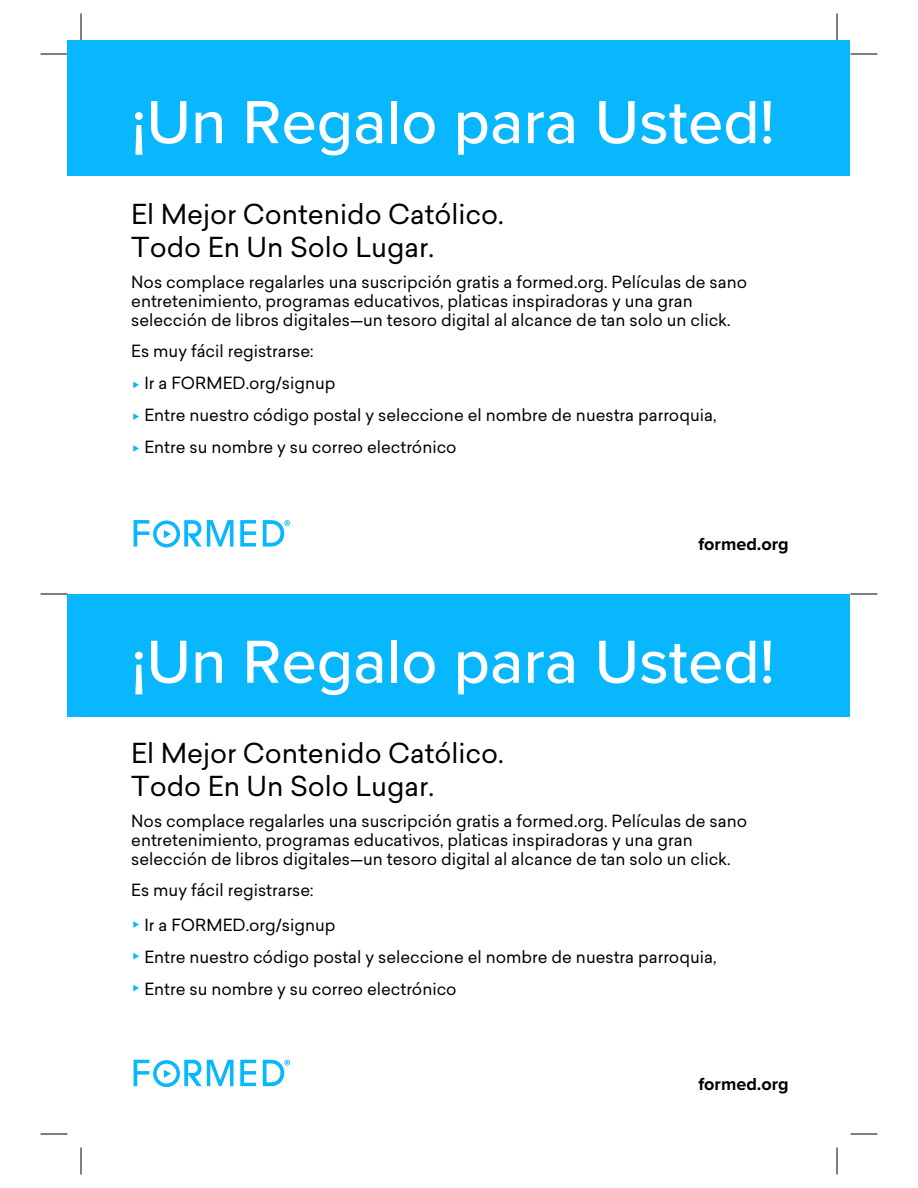
<style>
.page{position:relative;width:918px;height:1188px;background:#fff}
.page>*{position:absolute;margin:0;border:0;box-sizing:border-box;transform-origin:0 0}
.t1{font:500 63px "Proxima Nova";color:#fff}
.t2{font:27px/32.4px "Sailec";color:#000}
.t3{font:700 18px "Proxima Nova";color:#000}
.t4{font:16.5px/31.8px "Sailec";color:#000}
</style>
<div class="page">
<svg style="left:81px;top:14px;width:1px;height:26px"></svg>
<svg style="left:837px;top:14px;width:1px;height:26px"></svg>
<svg style="left:81px;top:1148px;width:1px;height:26px"></svg>
<svg style="left:837px;top:1148px;width:1px;height:26px"></svg>
<svg style="left:40px;top:54px;width:28px;height:1px"></svg>
<svg style="left:850px;top:54px;width:28px;height:1px"></svg>
<svg style="left:40px;top:594px;width:28px;height:1px"></svg>
<svg style="left:850px;top:594px;width:28px;height:1px"></svg>
<svg style="left:40px;top:1134px;width:28px;height:1px"></svg>
<svg style="left:850px;top:1134px;width:28px;height:1px"></svg>
<div style="left:68px;top:40px;width:782px;height:136px;background:#09b7ff"></div>
<div style="left:68px;top:594px;width:782px;height:122px;background:#09b7ff"></div>
<svg style="left:240px;top:520px;width:16px;height:27px"></svg>
<svg style="left:134px;top:520px;width:100px;height:27px"></svg>
<svg style="left:263px;top:520px;width:27px;height:27px"></svg>
<svg style="left:240px;top:1060px;width:16px;height:26px"></svg>
<svg style="left:134px;top:1060px;width:100px;height:27px"></svg>
<svg style="left:263px;top:1060px;width:27px;height:26px"></svg>
<svg style="left:133px;top:381px;width:6px;height:7px"></svg>
<svg style="left:133px;top:413px;width:6px;height:7px"></svg>
<svg style="left:133px;top:953px;width:6px;height:7px"></svg>
<svg style="left:133px;top:445px;width:6px;height:7px"></svg>
<svg style="left:133px;top:985px;width:6px;height:7px"></svg>
<svg style="left:133px;top:921px;width:6px;height:7px"></svg>
<h1 class="t1" style="left:131px;top:75px;width:645px">¡Un Regalo para Usted!</h1>
<h2 class="t2" style="left:131px;top:198px;width:374px">El Mejor Contenido Católico.<br>Todo En Un Solo Lugar.</h2>
<p class="t4" style="left:131px;top:272px;width:617px;line-height:19.4px">Nos complace regalarles una suscripción gratis a formed.org. Películas de sano entretenimiento, programas educativos, platicas inspiradoras y una gran selección de libros digitales—un tesoro digital al alcance de tan solo un click.</p>
<p class="t4" style="left:144px;top:335px;width:573px;text-indent:-13px">Es muy fácil registrarse:<br>Ir a FORMED.org/signup<br>Entre nuestro código postal y seleccione el nombre de nuestra parroquia, Entre su nombre y su correo electrónico</p>
<p class="t3" style="left:698px;top:531px;width:92px">formed.org</p>
<h1 class="t1" style="left:131px;top:615px;width:645px">¡Un Regalo para Usted!</h1>
<h2 class="t2" style="left:131px;top:737px;width:374px">El Mejor Contenido Católico.<br>Todo En Un Solo Lugar.</h2>
<p class="t4" style="left:131px;top:811px;width:617px;line-height:19.4px">Nos complace regalarles una suscripción gratis a formed.org. Películas de sano entretenimiento, programas educativos, platicas inspiradoras y una gran selección de libros digitales—un tesoro digital al alcance de tan solo un click.</p>
<p class="t4" style="left:131px;top:874px;width:184px">Es muy fácil registrarse:</p>
<p class="t4" style="left:144px;top:909px;width:573px">Ir a FORMED.org/signup<br>Entre nuestro código postal y seleccione el nombre de nuestra parroquia,<br>Entre su nombre y su correo electrónico</p>
<p class="t3" style="left:698px;top:1071px;width:92px">formed.org</p>
</div>
